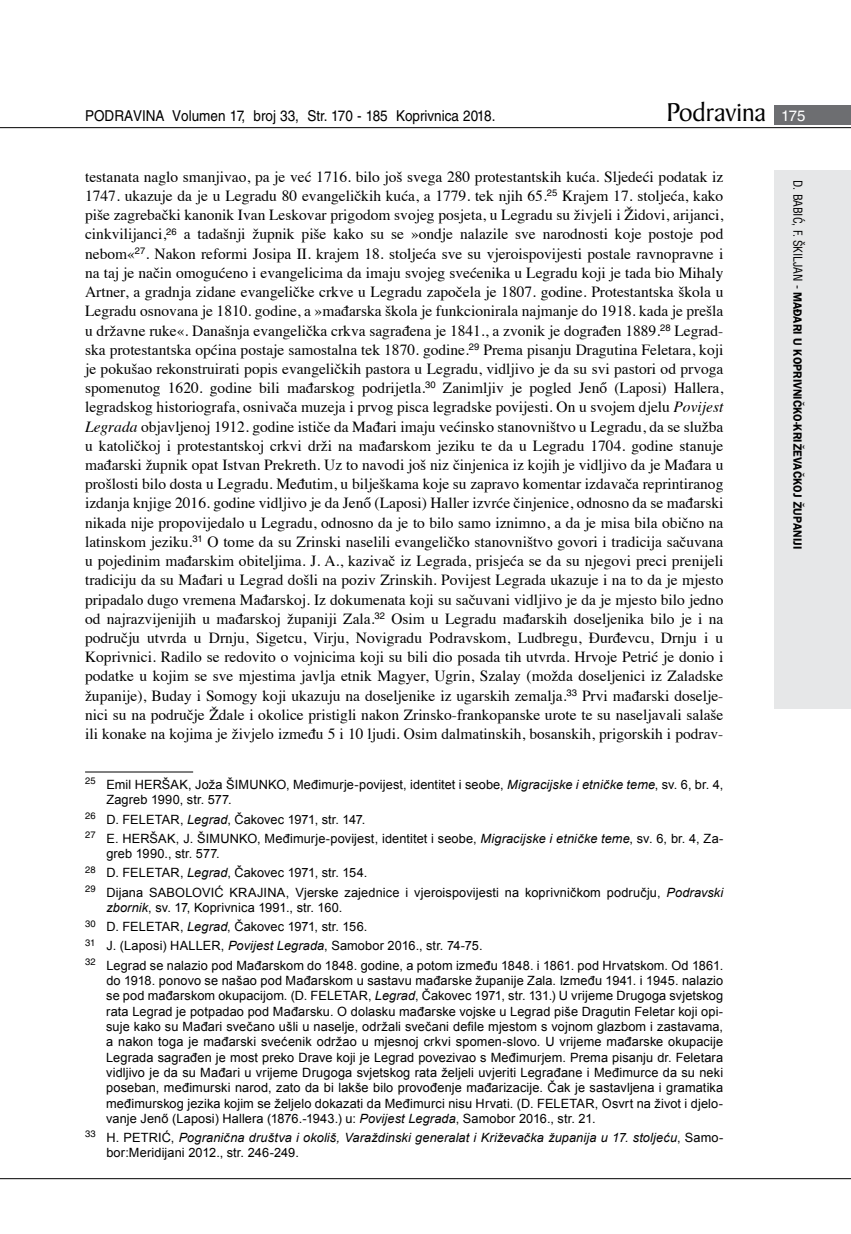
<style>
.page{position:relative;width:851px;height:1234px;background:#fff}
.page>*{position:absolute;margin:0;border:0;box-sizing:border-box;transform-origin:0 0}
.t1{font:27.6px "Baker Signet BT";color:#000}
.t2{font:15.45px/19.2px "Times";color:#000;text-align:justify}
.t3{font:15px "Helvetica LT Skin 29";color:#000;scale:.9 1}
.t4{font:12.75px/15.3px "Arial";letter-spacing:.01em;color:#000}
.t5{font:italic 12.75px/15.3px "Arial";letter-spacing:.01em;color:#000}
.t6{font:600 12px "ITC Franklin Gothic Skin 29";letter-spacing:-.005em;color:#000;scale:.95 1}
.s1{font-family:"Helvetica LT Skin 29";font-size:15px;color:#fff}
.s2{font-style:italic}
.s3{font-style:normal}
.s4{font-family:"Helvetica LT Skin 29";font-weight:400;font-stretch:condensed}
</style>
<div class="page">
<div style="left:774px;top:170px;width:76px;height:538px;background:#e6e7e8"></div>
<div style="left:774px;top:105px;width:76px;height:19px;background:#6d6e71"></div>
<hr style="left:0;top:127px;width:850px;height:1px;background:#000">
<hr style="left:0;top:1177px;width:850px;height:1px;background:#000">
<hr style="left:85px;top:771px;width:108px;height:1px;background:#000">
<p class="t3" style="left:85px;top:107px;width:457px">PODRAVINA Volumen 17, broj 33, Str. 170 - 185 Koprivnica 2018.</p>
<h1 class="t1" style="left:666px;top:95px;width:141px">Podravina <span class="s1">175</span></h1>
<p class="t2" style="left:85px;top:166px;width:639px">testanata naglo smanjivao, pa je već 1716. bilo još svega 280 protestantskih kuća. Sljedeći podatak iz 1747. ukazuje da je u Legradu 80 evangeličkih kuća, a 1779. tek njih 65.<sup>25</sup> Krajem 17. stoljeća, kako piše zagrebački kanonik Ivan Leskovar prigodom svojeg posjeta, u Legradu su živjeli i Židovi, arijanci, cinkvilijanci,<sup>26</sup> a tadašnji župnik piše kako su se »ondje nalazile sve narodnosti koje postoje pod nebom«<sup>27</sup>. Nakon reformi Josipa II. krajem 18. stoljeća sve su vjeroispovijesti postale ravnopravne i na taj je način omogućeno i evangelicima da imaju svojeg svećenika u Legradu koji je tada bio Mihaly Artner, a gradnja zidane evangeličke crkve u Legradu započela je 1807. godine. Protestantska škola u Legradu osnovana je 1810. godine, a »mađarska škola je funkcionirala najmanje do 1918. kada je prešla u državne ruke«. Današnja evangelička crkva sagrađena je 1841., a zvonik je dograđen 1889.<sup>28</sup> Legrad&shy;ska protestantska općina postaje samostalna tek 1870. godine.<sup>29</sup> Prema pisanju Dragutina Feletara, koji je pokušao rekonstruirati popis evangeličkih pastora u Legradu, vidljivo je da su svi pastori od prvoga spomenutog 1620. godine bili mađarskog podrijetla.<sup>30</sup> Zanimljiv je pogled Jenő (Laposi) Hallera, legradskog historiografa, osnivača muzeja i prvog pisca legradske povijesti. On u svojem djelu <span class="s2">Povijest Legrada</span> objavljenoj 1912. godine ističe da Mađari imaju većinsko stanovništvo u Legradu, da se služba u katoličkoj i protestantskoj crkvi drži na mađarskom jeziku te da u Legradu 1704. godine stanuje mađarski župnik opat Istvan Prekreth. Uz to navodi još niz činjenica iz kojih je vidljivo da je Mađara u prošlosti bilo dosta u Legradu. Međutim, u bilješkama koje su zapravo komentar izdavača reprintiranog izdanja knjige 2016. godine vidljivo je da Jenő (Laposi) Haller izvrće činjenice, odnosno da se mađarski nikada nije propovijedalo u Legradu, odnosno da je to bilo samo iznimno, a da je misa bila obično na latinskom jeziku.<sup>31</sup> O tome da su Zrinski naselili evangeličko stanovništvo govori i tradicija sačuvana u pojedinim mađarskim obiteljima. J. A., kazivač iz Legrada, prisjeća se da su njegovi preci prenijeli tradiciju da su Mađari u Legrad došli na poziv Zrinskih. Povijest Legrada ukazuje i na to da je mjesto pripadalo dugo vremena Mađarskoj. Iz dokumenata koji su sačuvani vidljivo je da je mjesto bilo jedno od najrazvijenijih u mađarskoj županiji Zala.<sup>32</sup> Osim u Legradu mađarskih doseljenika bilo je i na području utvrda u Drnju, Sigetcu, Virju, Novigradu Podravskom, Ludbregu, Đurđevcu, Drnju i u Koprivnici. Radilo se redovito o vojnicima koji su bili dio posada tih utvrda. Hrvoje Petrić je donio i podatke u kojim se sve mjestima javlja etnik Magyer, Ugrin, Szalay (možda doseljenici iz Zaladske županije), Buday i Somogy koji ukazuju na doseljenike iz ugarskih zemalja.<sup>33</sup> Prvi mađarski doselje&shy;nici su na područje Ždale i okolice pristigli nakon Zrinsko-frankopanske urote te su naseljavali salaše ili konake na kojima je živjelo između 5 i 10 ljudi. Osim dalmatinskih, bosanskih, prigorskih i podrav-</p>
<p class="t4" style="left:106px;top:777px;width:618px;text-indent:-21px"><sup>25</sup> Emil HERŠAK, Joža ŠIMUNKO, Međimurje-povijest, identitet i seobe, <span class="s2">Migracijske i etničke teme</span>, sv. 6, br. 4,<br>Zagreb 1990, str. 577.</p>
<p class="t4" style="left:85px;top:809px;width:639px;line-height:19.2px"><sup>26</sup> D. FELETAR, <span class="s2">Legrad</span>, Čakovec 1971, str. 147.<br><sup>27</sup> E. HERŠAK, J. ŠIMUNKO, Međimurje-povijest, identitet i seobe, <span class="s2">Migracijske i etničke teme</span>, sv. 6, br. 4, Za-</p>
<p class="t4" style="left:85px;top:844px;width:639px;line-height:19.2px;text-indent:21px">greb 1990., str. 577.<br><sup>28</sup> D. FELETAR, <span class="s2">Legrad</span>, Čakovec 1971, str. 154.<br><sup>29</sup> Dijana SABOLOVIĆ KRAJINA, Vjerske zajednice i vjeroispovijesti na koprivničkom području, <span class="s2">Podravski</span></p>
<p class="t4" style="left:85px;top:897px;width:639px;line-height:19.2px;text-indent:21px"><span class="s2">zbornik</span>, sv. 17, Koprivnica 1991., str. 160.<br><sup>30</sup> D. FELETAR, <span class="s2">Legrad</span>, Čakovec 1971, str. 156.<br><sup>31</sup> J. (Laposi) HALLER, <span class="s2">Povijest Legrada</span>, Samobor 2016., str. 74-75.<br><sup>32</sup> Legrad se nalazio pod Mađarskom do 1848. godine, a potom između 1848. i 1861. pod Hrvatskom. Od 1861.</p>
<p class="t4" style="left:106px;top:972px;width:618px;text-align:justify">do 1918. ponovo se našao pod Mađarskom u sastavu mađarske županije Zala. Između 1941. i 1945. nalazio se pod mađarskom okupacijom. (D. FELETAR, <span class="s2">Legrad</span>, Čakovec 1971, str. 131.) U vrijeme Drugoga svjetskog rata Legrad je potpadao pod Mađarsku. O dolasku mađarske vojske u Legrad piše Dragutin Feletar koji opi&shy;suje kako su Mađari svečano ušli u naselje, održali svečani defile mjestom s vojnom glazbom i zastavama, a nakon toga je mađarski svećenik održao u mjesnoj crkvi spomen-slovo. U vrijeme mađarske okupacije Legrada sagrađen je most preko Drave koji je Legrad povezivao s Međimurjem. Prema pisanju dr. Feletara vidljivo je da su Mađari u vrijeme Drugoga svjetskog rata željeli uvjeriti Legrađane i Međimurce da su neki poseban, međimurski narod, zato da bi lakše bilo provođenje mađarizacije. Čak je sastavljena i gramatika međimurskog jezika kojim se željelo dokazati da Međimurci nisu Hrvati. (D. FELETAR, Osvrt na život i djelo&shy;vanje Jenő (Laposi) Hallera (1876.-1943.) u: <span class="s2">Povijest Legrada</span>, Samobor 2016., str. 21.</p>
<p class="t5" style="left:106px;top:1129px;width:618px;text-indent:-21px"><sup>33</sup> <span class="s3">H. PETRIĆ,</span> Pogranična društva i okoliš, Varaždinski generalat i Križevačka županija u 17. stoljeću<span class="s3">, Samo&shy;bor:Meridijani 2012., str. 246-249.</span></p>
<p class="t6" style="left:804px;top:180px;width:389px;rotate:90deg"><span class="s4">D. BABIĆ, F. ŠKILJAN -</span> MAĐARI U KOPRIVNIČKO-KRIŽEVAČKOJ ŽUPANIJI</p>
</div>
